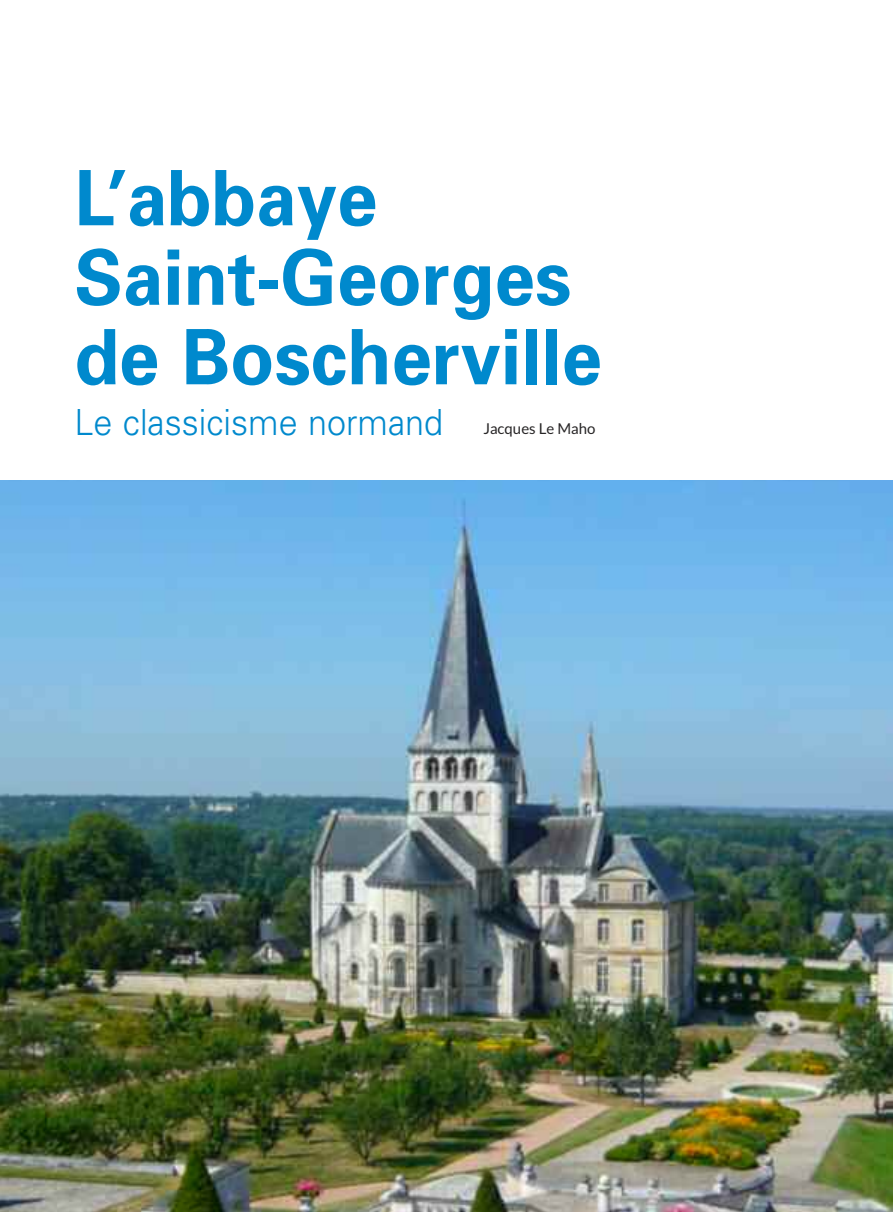
<style>
.page{position:relative;width:893px;height:1212px;background:#fff}
.page>*{position:absolute;margin:0;border:0;box-sizing:border-box;transform-origin:0 0}
.t1{font:700 76.5px/79.5px "Univers";color:#0089cd;scale:.95 1}
.t2{font:300 36px "Univers";color:#0089cd;scale:.95 1}
.t3{font:15px "Lato";color:#272526}
</style>
<div class="page">
<img style="left:0;top:480px;width:893px;height:732px">
<p class="t1" style="left:74px;top:165px;width:557px">L’abbaye<br>Saint-Georges de Boscherville</p>
<p class="t2" style="left:74px;top:409px;width:390px">Le classicisme normand</p>
<p class="t3" style="left:483px;top:420px;width:114px">Jacques Le Maho</p>
</div>
